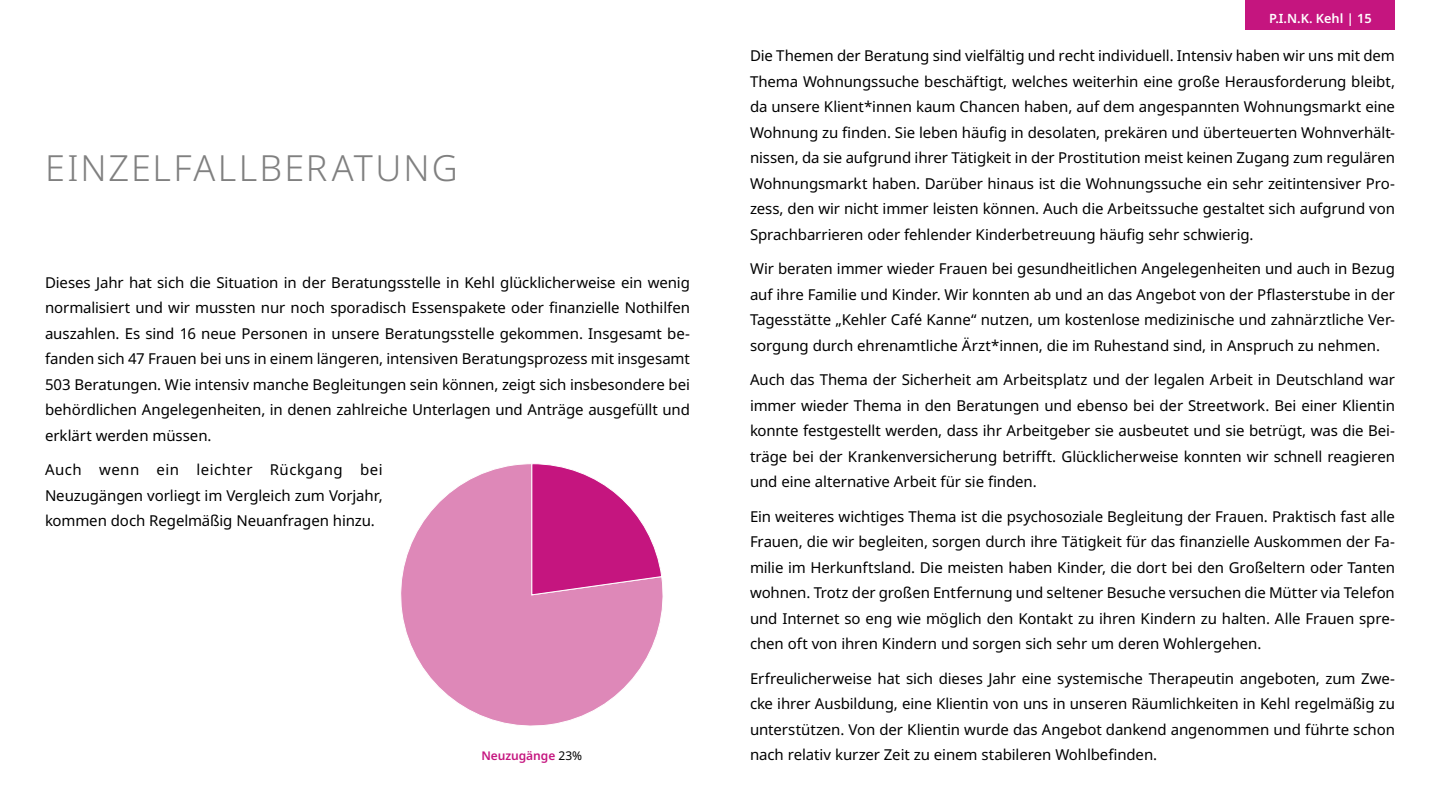
<style>
.page{position:relative;width:1440px;height:810px;background:#fff}
.page>*{position:absolute;margin:0;border:0;box-sizing:border-box;transform-origin:0 0}
.Fließtext{font:300 36px "Noto Sans";letter-spacing:.055em;color:#808080}
.Fließtext-2{font:15px/25.5px "Noto Sans";letter-spacing:-.005em;color:#000;text-align:justify}
.t1{font:600 12.75px "Noto Sans";color:#fff}
.Fließtext-3{font:600 12px "Noto Sans";letter-spacing:-.005em;color:#c5157f}
.s1{font-weight:400;color:#000}
</style>
<div class="page">
<svg style="left:401px;top:464px;width:262px;height:262px"></svg>
<svg style="left:531px;top:463px;width:131px;height:132px"></svg>
<div style="left:1245px;top:0;width:150px;height:29px;background:#c5157f"></div>
<p class="Fließtext" style="left:45px;top:143px;width:414px">EINZELFALLBERATUNG</p>
<p class="Fließtext-2" style="left:45px;top:270px;width:647px">Dieses Jahr hat sich die Situation in der Beratungsstelle in Kehl glücklicherweise ein wenig normalisiert und wir mussten nur noch sporadisch Essenspakete oder finanzielle Nothilfen auszahlen. Es sind 16 neue Personen in unsere Beratungsstelle gekommen. Insgesamt be&shy;fanden sich 47 Frauen bei uns in einem längeren, intensiven Beratungsprozess mit insgesamt 503 Beratungen. Wie intensiv manche Begleitungen sein können, zeigt sich insbesondere bei behördlichen Angelegenheiten, in denen zahlreiche Unterlagen und Anträge ausgefüllt und erklärt werden müssen.</p>
<p class="Fließtext-2" style="left:45px;top:457px;width:339px">Auch wenn ein leichter Rückgang bei Neuzugängen vorliegt im Vergleich zum Vorjahr, kommen doch Regelmäßig Neuanfragen hinzu.</p>
<p class="t1" style="left:1269px;top:9px;width:104px">P.I.N.K. Kehl | 15</p>
<p class="Fließtext-2" style="left:750px;top:43px;width:647px">Die Themen der Beratung sind vielfältig und recht individuell. Intensiv haben wir uns mit dem Thema Wohnungssuche beschäftigt, welches weiterhin eine große Herausforderung bleibt, da unsere Klient*innen kaum Chancen haben, auf dem angespannten Wohnungsmarkt eine Wohnung zu finden. Sie leben häufig in desolaten, prekären und überteuerten Wohnverhält&shy;nissen, da sie aufgrund ihrer Tätigkeit in der Prostitution meist keinen Zugang zum regulären Wohnungsmarkt haben. Darüber hinaus ist die Wohnungssuche ein sehr zeitintensiver Pro&shy;zess, den wir nicht immer leisten können. Auch die Arbeitssuche gestaltet sich aufgrund von Sprachbarrieren oder fehlender Kinderbetreuung häufig sehr schwierig.</p>
<p class="Fließtext-2" style="left:750px;top:256px;width:647px">Wir beraten immer wieder Frauen bei gesundheitlichen Angelegenheiten und auch in Bezug auf ihre Familie und Kinder. Wir konnten ab und an das Angebot von der Pflasterstube in der Tagesstätte „Kehler Café Kanne“ nutzen, um kostenlose medizinische und zahnärztliche Ver&shy;sorgung durch ehrenamtliche Ärzt*innen, die im Ruhestand sind, in Anspruch zu nehmen.</p>
<p class="Fließtext-2" style="left:750px;top:367px;width:647px">Auch das Thema der Sicherheit am Arbeitsplatz und der legalen Arbeit in Deutschland war immer wieder Thema in den Beratungen und ebenso bei der Streetwork. Bei einer Klientin konnte festgestellt werden, dass ihr Arbeitgeber sie ausbeutet und sie betrügt, was die Bei&shy;träge bei der Krankenversicherung betrifft. Glücklicherweise konnten wir schnell reagieren und eine alternative Arbeit für sie finden.</p>
<p class="Fließtext-2" style="left:750px;top:504px;width:647px">Ein weiteres wichtiges Thema ist die psychosoziale Begleitung der Frauen. Praktisch fast alle Frauen, die wir begleiten, sorgen durch ihre Tätigkeit für das finanzielle Auskommen der Fa&shy;milie im Herkunftsland. Die meisten haben Kinder, die dort bei den Großeltern oder Tanten wohnen. Trotz der großen Entfernung und seltener Besuche versuchen die Mütter via Telefon und Internet so eng wie möglich den Kontakt zu ihren Kindern zu halten. Alle Frauen spre&shy;chen oft von ihren Kindern und sorgen sich sehr um deren Wohlergehen.</p>
<p class="Fließtext-2" style="left:750px;top:666px;width:647px">Erfreulicherweise hat sich dieses Jahr eine systemische Therapeutin angeboten, zum Zwe&shy;cke ihrer Ausbildung, eine Klientin von uns in unseren Räumlichkeiten in Kehl regelmäßig zu unterstützen. Von der Klientin wurde das Angebot dankend angenommen und führte schon</p>
<p class="Fließtext-3" style="left:481px;top:747px;width:102px">Neuzugänge <span class="s1">23%</span></p>
<p class="Fließtext-2" style="left:750px;top:742px;width:409px">nach relativ kurzer Zeit zu einem stabileren Wohlbefinden.</p>
</div>
